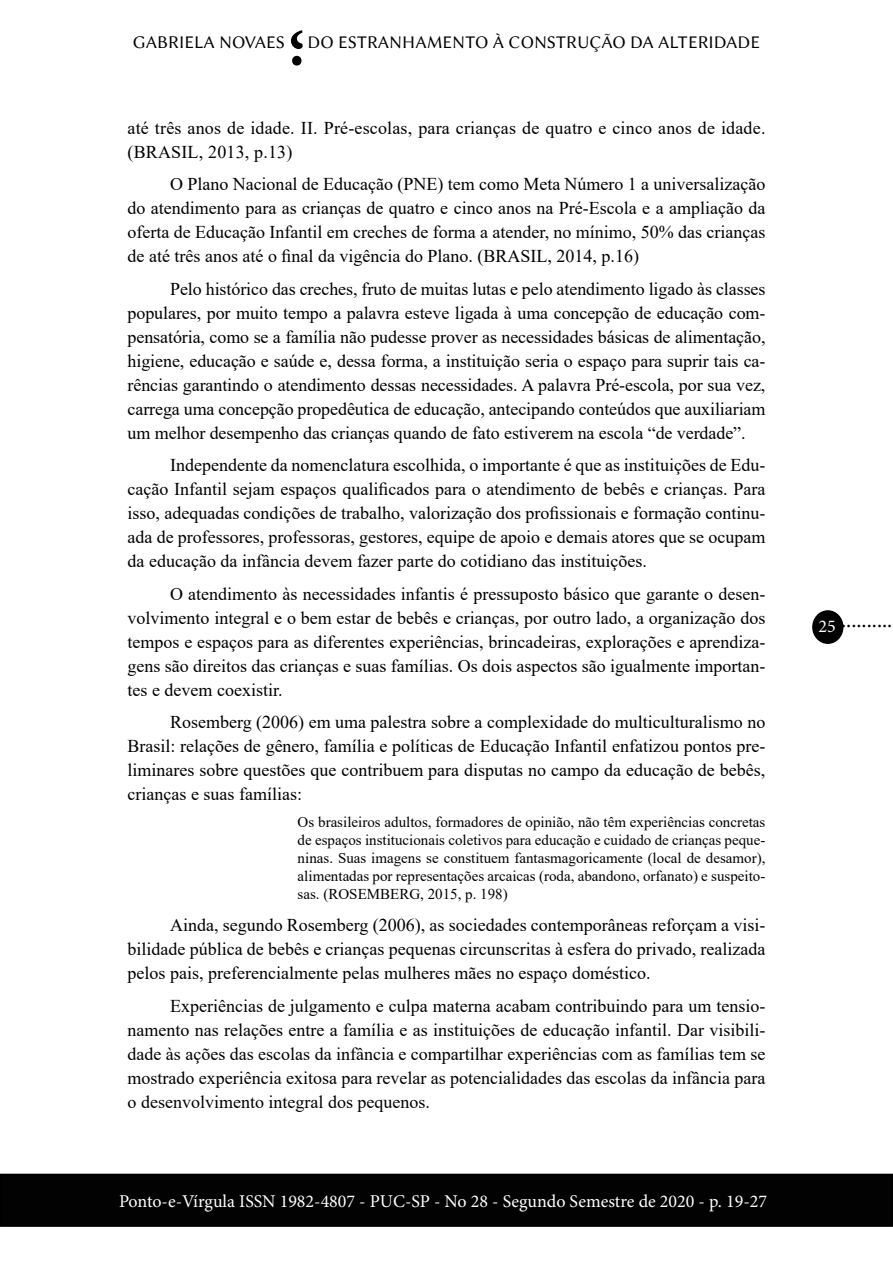
<style>
.page{position:relative;width:893px;height:1263px;background:#fff}
.page>*{position:absolute;margin:0;border:0;box-sizing:border-box;transform-origin:0 0}
.t1{font:700 90px "Adobe Arabic";color:#000}
.t2{font:22.5px "Minion Pro";color:#000}
.t3{font:18px/24px "Times New Roman";color:#000;text-align:justify}
.t4{font:18px "Minion Pro";color:#fff}
.t5{font:18px "Linux Biolinum G";color:#000}
.t6{font:15px/18px "Times New Roman";color:#000;text-align:justify}
</style>
<div class="page">
<div style="left:813px;top:611px;width:30px;height:32px;background:#020203;border-radius:50%"></div>
<div style="left:812px;top:610px;width:31px;height:34px;border:2px solid #000;border-radius:50%"></div>
<div style="left:1px;top:1174px;width:891px;height:52px;background:#020203"></div>
<div style="left:0;top:1174px;width:893px;height:53px;border:2px solid #000"></div>
<h1 class="t1" style="left:305px;top:122px;width:18px;rotate:-180deg">;</h1>
<p class="t5" style="left:133px;top:32px;width:629px">GABRIELA NOVAES DO ESTRANHAMENTO À CONSTRUÇÃO DA ALTERIDADE</p>
<p class="t3" style="left:128px;top:115px;width:639px">até três anos de idade. II. Pré-escolas, para crianças de quatro e cinco anos de idade. (BRASIL, 2013, p.13)</p>
<p class="t3" style="left:128px;top:172px;width:639px;text-indent:43px">O Plano Nacional de Educação (PNE) tem como Meta Número 1 a universalização do atendimento para as crianças de quatro e cinco anos na Pré-Escola e a ampliação da oferta de Educação Infantil em creches de forma a atender, no mínimo, 50% das crianças de até três anos até o final da vigência do Plano. (BRASIL, 2014, p.16)</p>
<p class="t3" style="left:128px;top:276px;width:639px;text-indent:43px">Pelo histórico das creches, fruto de muitas lutas e pelo atendimento ligado às classes populares, por muito tempo a palavra esteve ligada à uma concepção de educação com&shy;pensatória, como se a família não pudesse prover as necessidades básicas de alimentação, higiene, educação e saúde e, dessa forma, a instituição seria o espaço para suprir tais ca&shy;rências garantindo o atendimento dessas necessidades. A palavra Pré-escola, por sua vez, carrega uma concepção propedêutica de educação, antecipando conteúdos que auxiliariam um melhor desempenho das crianças quando de fato estiverem na escola “de verdade”.</p>
<p class="t3" style="left:128px;top:453px;width:639px;text-indent:43px">Independente da nomenclatura escolhida, o importante é que as instituições de Edu&shy;cação Infantil sejam espaços qualificados para o atendimento de bebês e crianças. Para isso, adequadas condições de trabalho, valorização dos profissionais e formação continu&shy;ada de professores, professoras, gestores, equipe de apoio e demais atores que se ocupam da educação da infância devem fazer parte do cotidiano das instituições.</p>
<p class="t3" style="left:128px;top:581px;width:639px;text-indent:43px">O atendimento às necessidades infantis é pressuposto básico que garante o desen&shy;volvimento integral e o bem estar de bebês e crianças, por outro lado, a organização dos tempos e espaços para as diferentes experiências, brincadeiras, explorações e aprendiza&shy;gens são direitos das crianças e suas famílias. Os dois aspectos são igualmente importan&shy;tes e devem coexistir.</p>
<p class="t3" style="left:128px;top:709px;width:639px;text-indent:43px">Rosemberg (2006) em uma palestra sobre a complexidade do multiculturalismo no Brasil: relações de gênero, família e políticas de Educação Infantil enfatizou pontos pre&shy;liminares sobre questões que contribuem para disputas no campo da educação de bebês, crianças e suas famílias:</p>
<p class="t6" style="left:298px;top:812px;width:469px">Os brasileiros adultos, formadores de opinião, não têm experiências concretas de espaços institucionais coletivos para educação e cuidado de crianças peque&shy;ninas. Suas imagens se constituem fantasmagoricamente (local de desamor), alimentadas por representações arcaicas (roda, abandono, orfanato) e suspeito&shy;sas. (ROSEMBERG, 2015, p. 198)</p>
<p class="t3" style="left:128px;top:913px;width:639px;text-indent:43px">Ainda, segundo Rosemberg (2006), as sociedades contemporâneas reforçam a visi&shy;bilidade pública de bebês e crianças pequenas circunscritas à esfera do privado, realizada pelos pais, preferencialmente pelas mulheres mães no espaço doméstico.</p>
<p class="t3" style="left:128px;top:993px;width:639px;text-indent:43px">Experiências de julgamento e culpa materna acabam contribuindo para um tensio&shy;namento nas relações entre a família e as instituições de educação infantil. Dar visibili&shy;dade às ações das escolas da infância e compartilhar experiências com as famílias tem se mostrado experiência exitosa para revelar as potencialidades das escolas da infância para o desenvolvimento integral dos pequenos.</p>
<p class="t4" style="left:119px;top:1189px;width:650px">Ponto-e-Vírgula ISSN 1982-4807 - PUC-SP - No 28 - Segundo Semestre de 2020 - p. 19-27</p>
<p class="t4" style="left:819px;top:614px;width:19px">25</p>
<p class="t2" style="left:841px;top:605px;width:53px">..........</p>
</div>
